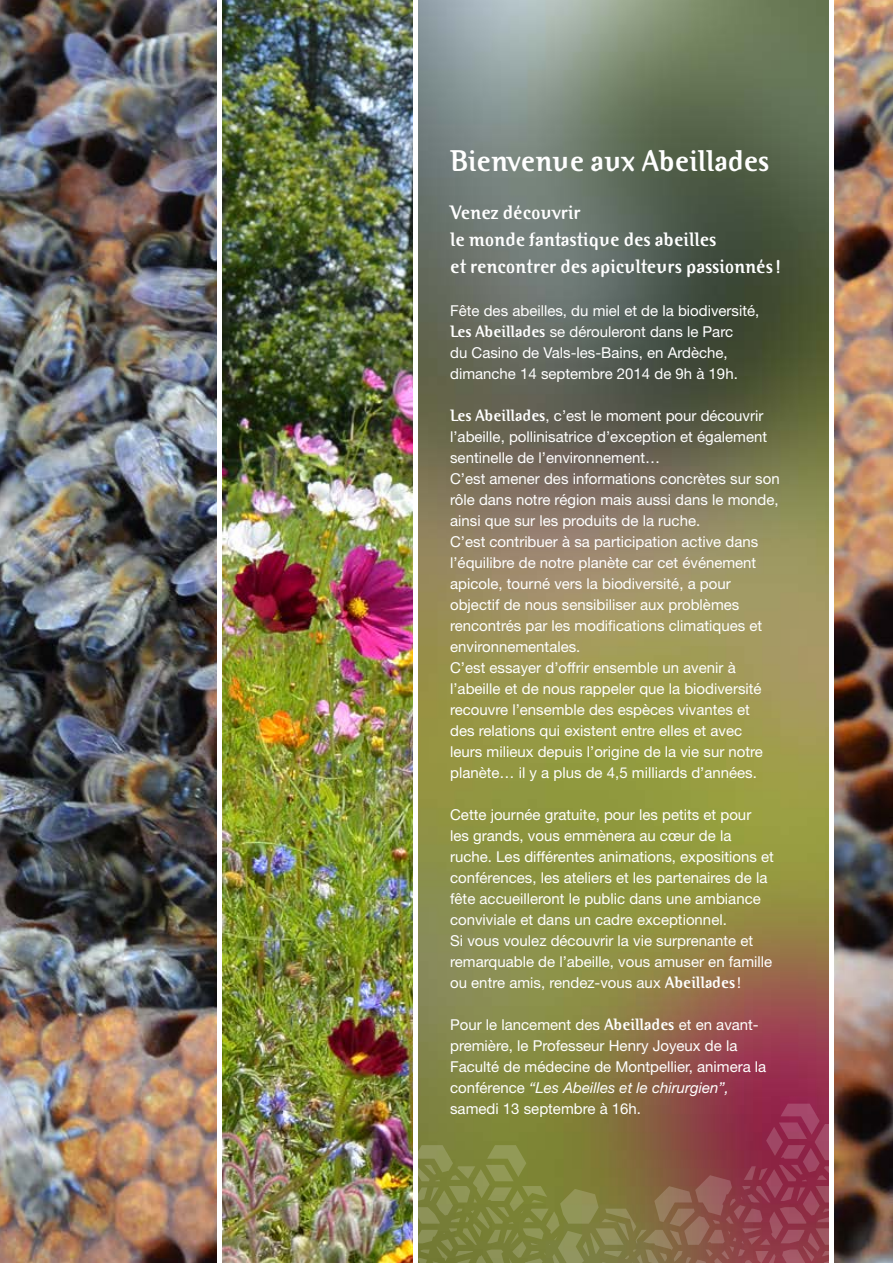
<style>
.page{position:relative;width:893px;height:1263px;background:#fff}
.page>*{position:absolute;margin:0;border:0;box-sizing:border-box;transform-origin:0 0}
.t1{font:700 30px "Binary ITC";color:#fff}
.t2{font:700 19.5px/27px "Binary ITC";color:#fff}
.t3{font:15px/21px "Helvetica Neue LT Std";color:#fff}
.s1{font-family:"Binary ITC";font-weight:700;font-size:16.5px}
.s2{font-style:italic}
</style>
<div class="page">
<img style="left:0;top:0;width:893px;height:1263px">
<img style="left:418px;top:0;width:411px;height:1103px">
<img style="left:221px;top:0;width:193px;height:1263px">
<hr style="left:829px;top:0;width:4px;height:1263px;background:#fff">
<hr style="left:414px;top:0;width:4px;height:1263px;background:#fff">
<hr style="left:217px;top:0;width:4px;height:1263px;background:#fff">
<svg style="left:418px;top:1103px;width:411px;height:160px;background:#876845"></svg>
<h1 class="t1" style="left:450px;top:143px;width:321px">Bienvenue aux Abeillades</h1>
<h2 class="t2" style="left:450px;top:199px;width:332px">Venez découvrir<br>le monde fantastique des abeilles<br>et rencontrer des apiculteurs passionnés!</h2>
<p class="t3" style="left:450px;top:300px;width:311px">Fête des abeilles, du miel et de la biodiversité, <span class="s1">Les Abeillades</span> se dérouleront dans le Parc<br>du Casino de Vals-les-Bains, en Ardèche, dimanche 14 septembre 2014 de 9h à 19h.</p>
<p class="t3" style="left:450px;top:405px;width:331px"><span class="s1">Les Abeillades</span>, c’est le moment pour découvrir l’abeille, pollinisatrice d’exception et également sentinelle de l’environnement…<br>C’est amener des informations concrètes sur son rôle dans notre région mais aussi dans le monde, ainsi que sur les produits de la ruche.<br>C’est contribuer à sa participation active dans l’équilibre de notre planète car cet événement apicole, tourné vers la biodiversité, a pour objectif de nous sensibiliser aux problèmes rencontrés par les modifications climatiques et environnementales.<br>C’est essayer d’offrir ensemble un avenir à l’abeille et de nous rappeler que la biodiversité recouvre l’ensemble des espèces vivantes et<br>des relations qui existent entre elles et avec<br>leurs milieux depuis l’origine de la vie sur notre planète… il y a plus de 4,5 milliards d’années.</p>
<p class="t3" style="left:450px;top:804px;width:325px">Cette journée gratuite, pour les petits et pour les grands, vous emmènera au cœur de la ruche. Les différentes animations, expositions et conférences, les ateliers et les partenaires de la fête accueilleront le public dans une ambiance conviviale et dans un cadre exceptionnel.<br>Si vous voulez découvrir la vie surprenante et remarquable de l’abeille, vous amuser en famille ou entre amis, rendez-vous aux <span class="s1">Abeillades</span>!</p>
<p class="t3" style="left:450px;top:1014px;width:318px">Pour le lancement des <span class="s1">Abeillades</span> et en avant&shy;première, le Professeur Henry Joyeux de la Faculté de médecine de Montpellier, animera la conférence <span class="s2">“Les Abeilles et le chirurgien”, </span>samedi 13 septembre à 16h.</p>
</div>
